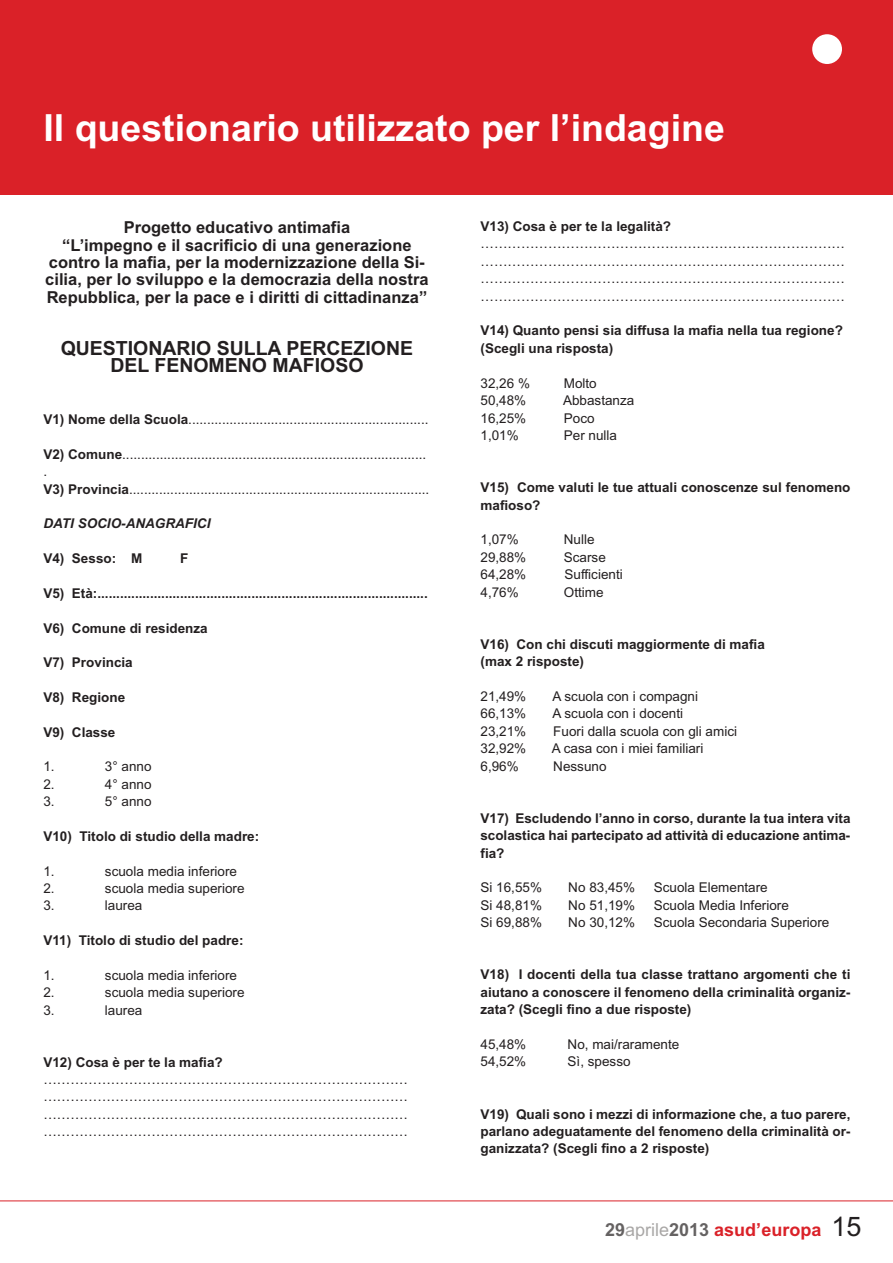
<style>
.page{position:relative;width:893px;height:1263px;background:#fff}
.page>*{position:absolute;margin:0;border:0;box-sizing:border-box;transform-origin:0 0}
.t1{font:700 37.5px "Arial";color:#fff}
.t2{font:700 19.5px/17.4px "Arial";color:#231f20;text-align:center}
.t3{font:700 18px "Arial";color:#da2128}
.t4{font:700 16.5px/17.4px "Arial";color:#231f20;text-align:center}
.t5{font:13.5px/17.4px "Arial";color:#231f20;text-align:justify}
.t6{font:700 13.5px/17.4px "Arial";color:#231f20}
.t7{font:italic 700 13.5px "Arial";color:#231f20}
.s1{font-weight:700}
.s2{color:#656262}
.s3{font-weight:400;color:#a9a7a6}
.s4{font-weight:400;font-size:27px;color:#231f20}
</style>
<div class="page">
<div style="left:0;top:0;width:892px;height:194px;background:#da2128"></div>
<div style="left:812px;top:34px;width:30px;height:30px;background:#fff;border-radius:50%"></div>
<hr style="left:0;top:1201px;width:892px;height:1px;background:#da2128">
<h1 class="t1" style="left:43px;top:114px;width:683px">Il questionario utilizzato per l’indagine</h1>
<p class="t4" style="left:45px;top:220px;width:385px">Progetto educativo antimafia<br>“L’impegno e il sacrificio di una generazione contro la mafia, per la modernizzazione della Si&shy;cilia, per lo sviluppo e la democrazia della nostra Repubblica, per la pace e i diritti di cittadinanza”</p>
<h2 class="t2" style="left:61px;top:341px;width:354px">QUESTIONARIO SULLA PERCEZIONE<br>DEL FENOMENO MAFIOSO</h2>
<p class="t5" style="left:43px;top:412px;width:386px"><span class="s1">V1) Nome della Scuola</span>................................................................</p>
<p class="t5" style="left:43px;top:447px;width:387px;text-align:left"><span class="s1">V2) Comune</span>................................................................................. .<br><span class="s1">V3) Provincia</span>................................................................................</p>
<p class="t7" style="left:43px;top:516px;width:168px">DATI SOCIO-ANAGRAFICI</p>
<p class="t6" style="left:43px;top:551px;width:100px">V4) Sesso: M</p>
<p class="t6" style="left:180px;top:551px;width:10px">F</p>
<p class="t6" style="left:43px;top:586px;width:386px">V5) Età:........................................................................................</p>
<p class="t6" style="left:43px;top:620px;width:166px">V6) Comune di residenza</p>
<p class="t6" style="left:43px;top:655px;width:91px">V7) Provincia</p>
<p class="t6" style="left:43px;top:690px;width:83px">V8) Regione</p>
<p class="t6" style="left:43px;top:725px;width:73px">V9) Classe</p>
<p class="t5" style="left:43px;top:759px;width:13px">1.</p>
<p class="t5" style="left:105px;top:759px;width:48px">3° anno</p>
<p class="t5" style="left:43px;top:777px;width:13px">2.</p>
<p class="t5" style="left:105px;top:777px;width:48px">4° anno</p>
<p class="t5" style="left:43px;top:794px;width:13px">3.</p>
<p class="t5" style="left:105px;top:794px;width:48px">5° anno</p>
<p class="t6" style="left:43px;top:829px;width:217px">V10) Titolo di studio della madre:</p>
<p class="t5" style="left:43px;top:864px;width:13px">1.</p>
<p class="t5" style="left:105px;top:864px;width:133px">scuola media inferiore</p>
<p class="t5" style="left:43px;top:881px;width:13px">2.</p>
<p class="t5" style="left:105px;top:881px;width:141px">scuola media superiore</p>
<p class="t5" style="left:43px;top:898px;width:13px">3.</p>
<p class="t5" style="left:105px;top:898px;width:39px">laurea</p>
<p class="t6" style="left:43px;top:933px;width:201px">V11) Titolo di studio del padre:</p>
<p class="t5" style="left:43px;top:968px;width:13px">1.</p>
<p class="t5" style="left:105px;top:968px;width:133px">scuola media inferiore</p>
<p class="t5" style="left:43px;top:985px;width:13px">2.</p>
<p class="t5" style="left:105px;top:985px;width:141px">scuola media superiore</p>
<p class="t5" style="left:43px;top:1002px;width:13px">3.</p>
<p class="t5" style="left:105px;top:1002px;width:39px">laurea</p>
<p class="t6" style="left:43px;top:1055px;width:181px">V12) Cosa è per te la mafia?</p>
<p class="t5" style="left:43px;top:1072px;width:366px">……………………………………………………………………… ……………………………………………………………………… ……………………………………………………………………… ………………………………………………………………………</p>
<p class="t6" style="left:480px;top:219px;width:192px">V13) Cosa è per te la legalità?</p>
<p class="t5" style="left:480px;top:236px;width:366px">……………………………………………………………………… ……………………………………………………………………… ……………………………………………………………………… ………………………………………………………………………</p>
<p class="t6" style="left:480px;top:323px;width:364px">V14) Quanto pensi sia diffusa la mafia nella tua regione? (Scegli una risposta)</p>
<p class="t5" style="left:480px;top:376px;width:51px">32,26 %</p>
<p class="t5" style="left:564px;top:376px;width:34px">Molto</p>
<p class="t5" style="left:480px;top:393px;width:47px">50,48%</p>
<p class="t5" style="left:563px;top:393px;width:73px">Abbastanza</p>
<p class="t5" style="left:480px;top:410px;width:47px">16,25%</p>
<p class="t5" style="left:564px;top:410px;width:32px">Poco</p>
<p class="t5" style="left:480px;top:428px;width:40px">1,01%</p>
<p class="t5" style="left:564px;top:428px;width:55px">Per nulla</p>
<p class="t6" style="left:480px;top:480px;width:371px">V15) Come valuti le tue attuali conoscenze sul fenomeno mafioso?</p>
<p class="t5" style="left:480px;top:532px;width:40px">1,07%</p>
<p class="t5" style="left:564px;top:532px;width:32px">Nulle</p>
<p class="t5" style="left:480px;top:550px;width:47px">29,88%</p>
<p class="t5" style="left:564px;top:550px;width:43px">Scarse</p>
<p class="t5" style="left:480px;top:567px;width:47px">64,28%</p>
<p class="t5" style="left:564px;top:567px;width:60px">Sufficienti</p>
<p class="t5" style="left:480px;top:584px;width:40px">4,76%</p>
<p class="t5" style="left:564px;top:584px;width:41px">Ottime</p>
<p class="t6" style="left:480px;top:637px;width:286px">V16) Con chi discuti maggiormente di mafia (max 2 risposte)</p>
<p class="t5" style="left:480px;top:689px;width:47px">21,49%</p>
<p class="t5" style="left:552px;top:689px;width:147px">A scuola con i compagni</p>
<p class="t5" style="left:480px;top:706px;width:47px">66,13%</p>
<p class="t5" style="left:552px;top:706px;width:132px">A scuola con i docenti</p>
<p class="t5" style="left:480px;top:724px;width:47px">23,21%</p>
<p class="t5" style="left:553px;top:724px;width:185px">Fuori dalla scuola con gli amici</p>
<p class="t5" style="left:480px;top:741px;width:47px">32,92%</p>
<p class="t5" style="left:552px;top:741px;width:153px">A casa con i miei familiari</p>
<p class="t5" style="left:480px;top:758px;width:40px">6,96%</p>
<p class="t5" style="left:553px;top:758px;width:55px">Nessuno</p>
<p class="t6" style="left:480px;top:811px;width:371px;text-align:justify">V17) Escludendo l’anno in corso, durante la tua intera vita scolastica hai partecipato ad attività di educazione antima&shy;fia?</p>
<p class="t5" style="left:480px;top:880px;width:63px">Si 16,55%</p>
<p class="t5" style="left:568px;top:880px;width:68px">No 83,45%</p>
<p class="t5" style="left:653px;top:880px;width:115px">Scuola Elementare</p>
<p class="t5" style="left:480px;top:898px;width:63px">Si 48,81%</p>
<p class="t5" style="left:568px;top:898px;width:68px">No 51,19%</p>
<p class="t5" style="left:654px;top:898px;width:136px">Scuola Media Inferiore</p>
<p class="t5" style="left:480px;top:915px;width:63px">Si 69,88%</p>
<p class="t5" style="left:568px;top:915px;width:68px">No 30,12%</p>
<p class="t5" style="left:653px;top:915px;width:177px">Scuola Secondaria Superiore</p>
<p class="t6" style="left:480px;top:967px;width:371px;text-align:justify">V18) I docenti della tua classe trattano argomenti che ti aiutano a conoscere il fenomeno della criminalità organiz&shy;zata? (Scegli fino a due risposte)</p>
<p class="t5" style="left:480px;top:1037px;width:47px">45,48%</p>
<p class="t5" style="left:567px;top:1037px;width:113px">No, mai/raramente</p>
<p class="t5" style="left:480px;top:1054px;width:47px">54,52%</p>
<p class="t5" style="left:567px;top:1054px;width:64px">Sì, spesso</p>
<p class="t6" style="left:480px;top:1107px;width:371px;text-align:justify">V19) Quali sono i mezzi di informazione che, a tuo parere, parlano adeguatamente del fenomeno della criminalità or&shy;ganizzata? (Scegli fino a 2 risposte)</p>
<h3 class="t3" style="left:605px;top:1223px;width:258px"><span class="s2">29</span><span class="s3">aprile</span><span class="s2">2013</span> asud’europa <span class="s4">15</span></h3>
</div>
